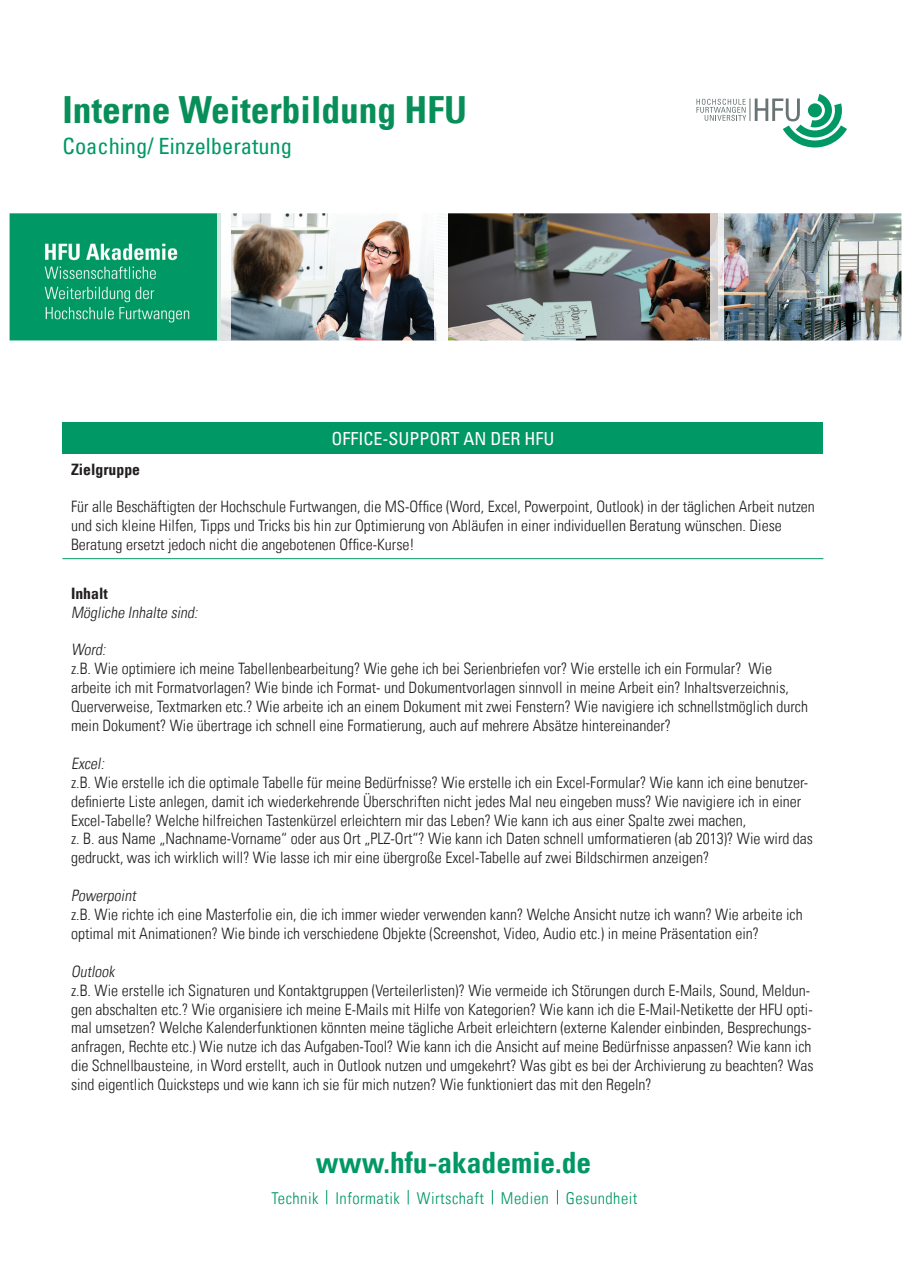
<style>
.page{position:relative;width:910px;height:1280px;background:#fff}
.page>*{position:absolute;margin:0;border:0;box-sizing:border-box;transform-origin:0 0}
.t1{font:37.35px "Univers LTW02 67 Bold Cn";color:#088f59}
.t2{font:29.4px "Univers LTW02 67 Bold Cn";color:#009864}
.t3{font:condensed 22.5px "Univers LTW02 57";color:#009864}
.t4{font:condensed 18px "Univers LTW02 57";color:#fff}
.t5{font:16.35px "Univers LTW02 47 Light Cn";letter-spacing:.03em;color:#009864}
.t6{font:15.75px/18.9px "Univers LTW02 47 Light Cn";color:#231f20}
.t7{font:italic 15.75px "Univers LTW02 47 Light Cn";color:#231f20}
.t8{font:15.75px "Univers LTW02 67 Bold Cn";color:#231f20}
</style>
<div class="page">
<img style="left:724px;top:213px;width:177px;height:127px">
<svg style="left:326px;top:1190px;width:1px;height:14px"></svg>
<svg style="left:408px;top:1190px;width:1px;height:14px"></svg>
<svg style="left:492px;top:1190px;width:1px;height:14px"></svg>
<svg style="left:557px;top:1190px;width:1px;height:14px"></svg>
<img style="left:447px;top:213px;width:277px;height:127px">
<img style="left:10px;top:213px;width:424px;height:127px">
<img style="left:434px;top:214px;width:13px;height:126px">
<img style="left:711px;top:213px;width:7px;height:127px">
<svg style="left:696px;top:94px;width:151px;height:53px"></svg>
<img style="left:217px;top:213px;width:13px;height:127px">
<div style="left:63px;top:422px;width:760px;height:31px;background:#009864"></div>
<hr style="left:63px;top:558px;width:760px;height:1px;background:#009864">
<h1 class="t1" style="left:63px;top:87px;width:406px">Interne Weiterbildung HFU</h1>
<h3 class="t3" style="left:63px;top:132px;width:231px">Coaching/ Einzelberatung</h3>
<p class="t4" style="left:331px;top:427px;width:225px">OFFICE-SUPPORT AN DER HFU</p>
<p class="t8" style="left:71px;top:459px;width:71px">Zielgruppe</p>
<p class="t6" style="left:71px;top:497px;width:745px">Für alle Beschäftigten der Hochschule Furtwangen, die MS-Office (Word, Excel, Powerpoint, Outlook) in der täglichen Arbeit nutzen und sich kleine Hilfen, Tipps und Tricks bis hin zur Optimierung von Abläufen in einer individuellen Beratung wünschen. Diese<br>Beratung ersetzt jedoch nicht die angebotenen Office-Kurse!</p>
<p class="t8" style="left:71px;top:583px;width:38px">Inhalt</p>
<p class="t7" style="left:71px;top:603px;width:131px">Mögliche Inhalte sind:</p>
<p class="t7" style="left:71px;top:640px;width:39px">Word:</p>
<p class="t6" style="left:71px;top:659px;width:739px">z.B. Wie optimiere ich meine Tabellenbearbeitung? Wie gehe ich bei Serienbriefen vor? Wie erstelle ich ein Formular? Wie arbeite ich mit Formatvorlagen? Wie binde ich Format- und Dokumentvorlagen sinnvoll in meine Arbeit ein? Inhaltsverzeichnis, Querverweise, Textmarken etc.? Wie arbeite ich an einem Dokument mit zwei Fenstern? Wie navigiere ich schnellstmöglich durch mein Dokument? Wie übertrage ich schnell eine Formatierung, auch auf mehrere Absätze hintereinander?</p>
<p class="t7" style="left:71px;top:754px;width:38px">Excel:</p>
<p class="t6" style="left:71px;top:772px;width:743px">z.B. Wie erstelle ich die optimale Tabelle für meine Bedürfnisse? Wie erstelle ich ein Excel-Formular? Wie kann ich eine benutzer&shy;definierte Liste anlegen, damit ich wiederkehrende Überschriften nicht jedes Mal neu eingeben muss? Wie navigiere ich in einer Excel-Tabelle? Welche hilfreichen Tastenkürzel erleichtern mir das Leben? Wie kann ich aus einer Spalte zwei machen,<br>z. B. aus Name „Nachname-Vorname“ oder aus Ort „PLZ-Ort“? Wie kann ich Daten schnell umformatieren (ab 2013)? Wie wird das gedruckt, was ich wirklich will? Wie lasse ich mir eine übergroße Excel-Tabelle auf zwei Bildschirmen anzeigen?</p>
<p class="t7" style="left:71px;top:886px;width:69px">Powerpoint</p>
<p class="t6" style="left:71px;top:905px;width:733px">z.B. Wie richte ich eine Masterfolie ein, die ich immer wieder verwenden kann? Welche Ansicht nutze ich wann? Wie arbeite ich optimal mit Animationen? Wie binde ich verschiedene Objekte (Screenshot, Video, Audio etc.) in meine Präsentation ein?</p>
<p class="t7" style="left:71px;top:962px;width:48px">Outlook</p>
<p class="t6" style="left:71px;top:980px;width:744px">z.B. Wie erstelle ich Signaturen und Kontaktgruppen (Verteilerlisten)? Wie vermeide ich Störungen durch E-Mails, Sound, Meldun&shy;gen abschalten etc.? Wie organisiere ich meine E-Mails mit Hilfe von Kategorien? Wie kann ich die E-Mail-Netikette der HFU opti&shy;mal umsetzen? Welche Kalenderfunktionen könnten meine tägliche Arbeit erleichtern (externe Kalender einbinden, Besprechungs&shy;anfragen, Rechte etc.) Wie nutze ich das Aufgaben-Tool? Wie kann ich die Ansicht auf meine Bedürfnisse anpassen? Wie kann ich die Schnellbausteine, in Word erstellt, auch in Outlook nutzen und umgekehrt? Was gibt es bei der Archivierung zu beachten? Was sind eigentlich Quicksteps und wie kann ich sie für mich nutzen? Wie funktioniert das mit den Regeln?</p>
<h2 class="t2" style="left:316px;top:1145px;width:277px">www.hfu-akademie.de</h2>
<p class="t5" style="left:271px;top:1189px;width:367px">Technik Informatik Wirtschaft Medien Gesundheit</p>
</div>
